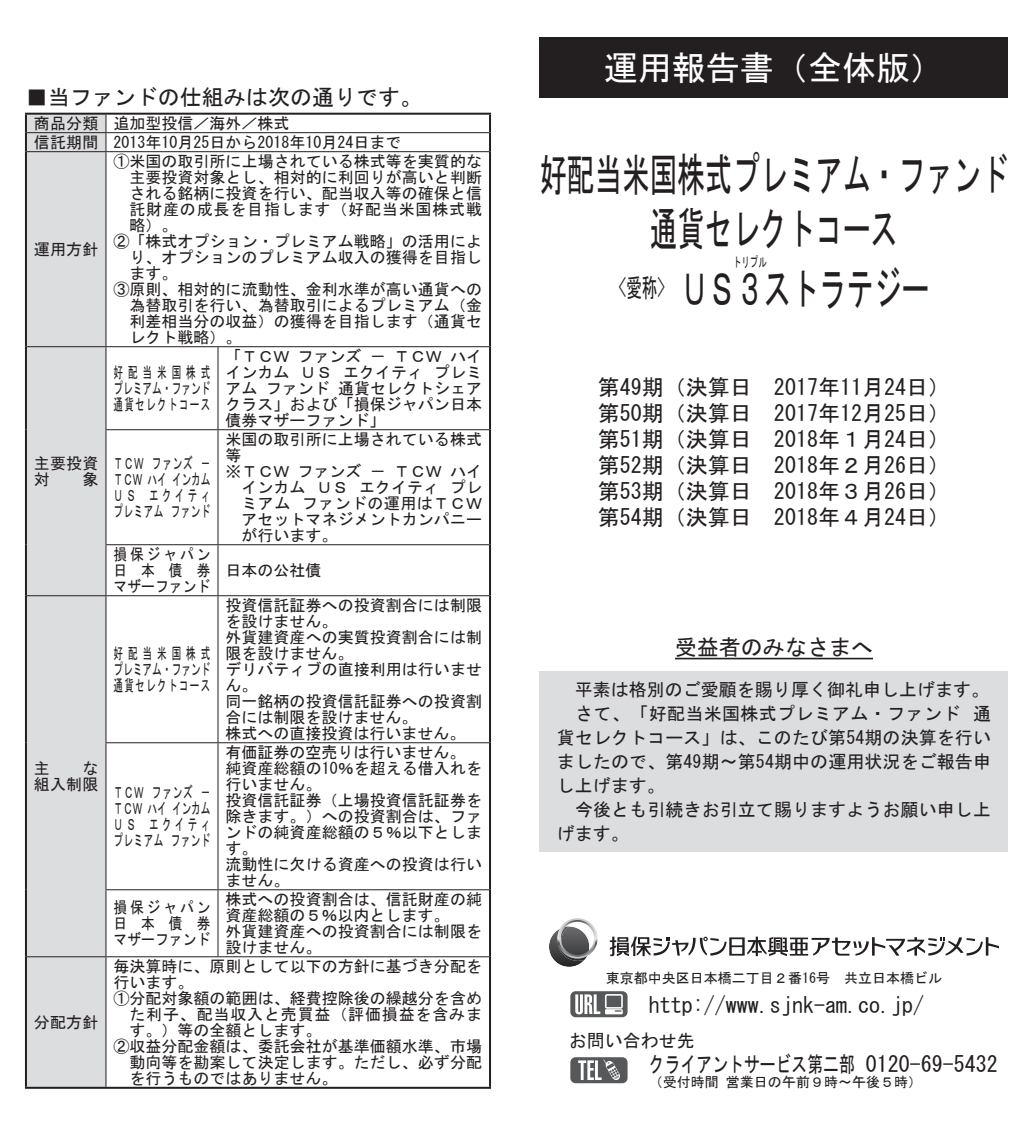
<style>
.page{position:relative;width:1032px;height:1134px;background:#fff}
.page>*{position:absolute;margin:0;border:0;box-sizing:border-box;transform-origin:0 0}
.t1{font:46px/54px "MS Gothic";color:#231f20;text-align:center;scale:.6 1}
.t2{font:34px "MS Gothic";color:#fff}
.t3{font:26px "MS Gothic";color:#231f20;scale:.6 1}
.t4{font:22px/26px "MS Gothic";color:#231f20;text-align:justify}
.t5{font:22px "MS Gothic";color:#231f20;scale:.72 1}
.t6{font:18px/24px "MS Gothic";letter-spacing:.005em;color:#231f20}
.t7{font:16px/16px "MS Gothic";color:#231f20}
.t8{font:16px/16px "MS Gothic";color:#231f20;text-align:justify;scale:.6 1}
.t9{font:16px "MS Gothic";letter-spacing:.05em;color:#231f20}
.t10{font:16px/16px "MS Gothic";color:#231f20;text-align:justify;scale:.86 1}
.t11{font:16px "MS Gothic";letter-spacing:.025em;color:#231f20}
.t12{font:14px "MS Gothic";color:#231f20}
.t13{font:14px "MS Gothic";color:#231f20;scale:.6 1}
.s1{font-size:46px}
</style>
<div class="page">
<svg style="left:549px;top:926px;width:40px;height:41px"></svg>
<svg style="left:557px;top:918px;width:41px;height:43px"></svg>
<svg style="left:610px;top:937px;width:389px;height:19px"></svg>
<svg style="left:570px;top:991px;width:57px;height:26px"></svg>
<svg style="left:570px;top:1057px;width:57px;height:26px"></svg>
<div style="left:27px;top:115px;width:78px;height:972px;background:#dcdddf"></div>
<hr style="left:27px;top:132px;width:191px;height:1px;background:#231f20">
<svg style="left:105px;top:115px;width:1px;height:36px"></svg>
<hr style="left:218px;top:132px;width:271px;height:1px;background:#231f20">
<hr style="left:27px;top:151px;width:191px;height:1px;background:#231f20">
<hr style="left:105px;top:152px;width:1px;height:194px;background:#231f20">
<hr style="left:218px;top:151px;width:271px;height:1px;background:#231f20">
<hr style="left:27px;top:346px;width:191px;height:1px;background:#231f20">
<hr style="left:105px;top:347px;width:1px;height:82px;background:#231f20">
<hr style="left:218px;top:346px;width:271px;height:1px;background:#231f20">
<hr style="left:217px;top:347px;width:1px;height:82px;background:#231f20">
<hr style="left:105px;top:429px;width:113px;height:1px;background:#231f20">
<hr style="left:105px;top:430px;width:1px;height:114px;background:#231f20">
<hr style="left:218px;top:429px;width:271px;height:1px;background:#231f20">
<hr style="left:217px;top:430px;width:1px;height:114px;background:#231f20">
<hr style="left:105px;top:544px;width:113px;height:1px;background:#231f20">
<hr style="left:105px;top:545px;width:1px;height:50px;background:#231f20">
<hr style="left:218px;top:544px;width:271px;height:1px;background:#231f20">
<hr style="left:217px;top:545px;width:1px;height:50px;background:#231f20">
<hr style="left:27px;top:595px;width:191px;height:1px;background:#231f20">
<hr style="left:105px;top:596px;width:1px;height:146px;background:#231f20">
<hr style="left:218px;top:595px;width:271px;height:1px;background:#231f20">
<hr style="left:217px;top:596px;width:1px;height:146px;background:#231f20">
<hr style="left:105px;top:742px;width:113px;height:1px;background:#231f20">
<hr style="left:105px;top:743px;width:1px;height:146px;background:#231f20">
<hr style="left:218px;top:742px;width:271px;height:1px;background:#231f20">
<hr style="left:217px;top:743px;width:1px;height:146px;background:#231f20">
<hr style="left:105px;top:889px;width:113px;height:1px;background:#231f20">
<hr style="left:105px;top:890px;width:1px;height:66px;background:#231f20">
<hr style="left:218px;top:889px;width:271px;height:1px;background:#231f20">
<hr style="left:217px;top:890px;width:1px;height:66px;background:#231f20">
<hr style="left:27px;top:956px;width:191px;height:1px;background:#231f20">
<hr style="left:105px;top:957px;width:1px;height:130px;background:#231f20">
<hr style="left:218px;top:956px;width:271px;height:1px;background:#231f20">
<hr style="left:25px;top:113px;width:81px;height:2px;background:#231f20">
<hr style="left:106px;top:113px;width:385px;height:2px;background:#231f20">
<svg style="left:25px;top:115px;width:2px;height:37px"></svg>
<svg style="left:489px;top:115px;width:2px;height:37px"></svg>
<hr style="left:25px;top:152px;width:2px;height:195px;background:#231f20">
<hr style="left:489px;top:152px;width:2px;height:195px;background:#231f20">
<hr style="left:25px;top:347px;width:2px;height:83px;background:#231f20">
<hr style="left:489px;top:347px;width:2px;height:83px;background:#231f20">
<hr style="left:25px;top:430px;width:2px;height:115px;background:#231f20">
<hr style="left:489px;top:430px;width:2px;height:115px;background:#231f20">
<hr style="left:25px;top:545px;width:2px;height:51px;background:#231f20">
<hr style="left:489px;top:545px;width:2px;height:51px;background:#231f20">
<hr style="left:25px;top:596px;width:2px;height:147px;background:#231f20">
<hr style="left:489px;top:596px;width:2px;height:147px;background:#231f20">
<hr style="left:25px;top:743px;width:2px;height:147px;background:#231f20">
<hr style="left:489px;top:743px;width:2px;height:147px;background:#231f20">
<hr style="left:25px;top:890px;width:2px;height:67px;background:#231f20">
<hr style="left:489px;top:890px;width:2px;height:67px;background:#231f20">
<hr style="left:25px;top:957px;width:2px;height:130px;background:#231f20">
<hr style="left:489px;top:957px;width:2px;height:130px;background:#231f20">
<hr style="left:25px;top:1087px;width:466px;height:2px;background:#231f20">
<div style="left:540px;top:38px;width:468px;height:60px;background:#231f20"></div>
<div style="left:540px;top:672px;width:468px;height:180px;background:#dcdddf"></div>
<hr style="left:675px;top:658px;width:198px;height:1px;background:#231f20">
<h3 class="t4" style="left:26px;top:84px;width:398px">■当ファンドの仕組みは次の通りです。</h3>
<p class="t7" style="left:34px;top:114px;width:369px;line-height:18.8px">商品分類 追加型投信／海外／株式<br>信託期間 2013年10月25日から2018年10月24日まで</p>
<p class="t7" style="left:34px;top:241px;width:66px">運用方針</p>
<p class="t7" style="left:34px;top:455px;width:66px">主要投資対</p>
<p class="t7" style="left:82px;top:471px;width:17px">象</p>
<p class="t7" style="left:34px;top:760px;width:66px;text-align:right">な<br>組入制限</p>
<p class="t7" style="left:34px;top:760px;width:17px">主</p>
<p class="t7" style="left:34px;top:1014px;width:66px">分配方針</p>
<p class="t7" style="left:113px;top:153px;width:370px">①米国の取引所に上場されている株式等を実質的な</p>
<p class="t7" style="left:129px;top:169px;width:354px">主要投資対象とし、相対的に利回りが高いと判断</p>
<p class="t7" style="left:129px;top:185px;width:354px">される銘柄に投資を行い、配当収入等の確保と信</p>
<p class="t9" style="left:129px;top:201px;width:354px">託財産の成長を目指します（好配当米国株式戦</p>
<p class="t7" style="left:129px;top:217px;width:49px">略）。</p>
<p class="t7" style="left:113px;top:233px;width:370px">②「株式オプション・プレミアム戦略」の活用によ</p>
<p class="t7" style="left:129px;top:249px;width:354px">り、オプションのプレミアム収入の獲得を目指し</p>
<p class="t7" style="left:129px;top:265px;width:49px">ます。</p>
<p class="t7" style="left:113px;top:281px;width:370px">③原則、相対的に流動性、金利水準が高い通貨への</p>
<p class="t7" style="left:129px;top:297px;width:354px">為替取引を行い、為替取引によるプレミアム（金</p>
<p class="t7" style="left:129px;top:313px;width:354px">利差相当分の収益）の獲得を目指します（通貨セ</p>
<p class="t7" style="left:129px;top:329px;width:113px">レクト戦略）。</p>
<p class="t8" style="left:113px;top:364px;width:163px">好配当米国株式プレミアム・ファンド通貨セレクトコース</p>
<p class="t8" style="left:113px;top:455px;width:163px">ＴＣＷ ファンズ －ＴＣＷ ハイ インカムＵＳ エクイティプレミアム ファンド</p>
<p class="t10" style="left:113px;top:546px;width:114px">損保ジャパン日本債券マザーファンド</p>
<p class="t8" style="left:113px;top:645px;width:163px">好配当米国株式プレミアム・ファンド通貨セレクトコース</p>
<p class="t8" style="left:113px;top:784px;width:163px">ＴＣＷ ファンズ －ＴＣＷ ハイ インカムＵＳ エクイティプレミアム ファンド</p>
<p class="t7" style="left:225px;top:348px;width:258px;text-align:justify">「ＴＣＷ ファンズ － ＴＣＷ ハイインカム ＵＳ エクイティ プレミアム ファンド 通貨セレクトシェアクラス」および「損保ジャパン日本債券マザーファンド」</p>
<p class="t7" style="left:225px;top:431px;width:258px">米国の取引所に上場されている株式</p>
<p class="t7" style="left:225px;top:447px;width:17px">等</p>
<p class="t7" style="left:225px;top:463px;width:258px">※ＴＣＷ ファンズ － ＴＣＷ ハイ</p>
<p class="t7" style="left:241px;top:479px;width:242px">インカム ＵＳ エクイティ プレ</p>
<p class="t11" style="left:241px;top:495px;width:242px">ミアム ファンドの運用はＴＣＷ</p>
<p class="t7" style="left:241px;top:511px;width:242px">アセットマネジメントカンパニー</p>
<p class="t7" style="left:241px;top:527px;width:97px">が行います。</p>
<p class="t7" style="left:225px;top:562px;width:97px">日本の公社債</p>
<p class="t7" style="left:225px;top:597px;width:258px">投資信託証券への投資割合には制限を設けません。<br>外貨建資産への実質投資割合には制限を設けません。<br>デリバティブの直接利用は行いません。<br>同一銘柄の投資信託証券への投資割合には制限を設けません。<br>株式への直接投資は行いません。</p>
<p class="t7" style="left:225px;top:744px;width:258px">有価証券の空売りは行いません。純資産総額の10％を超える借入れを行いません。<br>投資信託証券（上場投資信託証券を除きます。）への投資割合は、ファンドの純資産総額の５％以下とします。<br>流動性に欠ける資産への投資は行いません。</p>
<p class="t10" style="left:113px;top:899px;width:114px">損保ジャパン日本債券マザーファンド</p>
<p class="t7" style="left:225px;top:891px;width:258px">株式への投資割合は、信託財産の純資産総額の５％以内とします。<br>外貨建資産への投資割合には制限を設けません。</p>
<p class="t7" style="left:113px;top:958px;width:370px">毎決算時に、原則として以下の方針に基づき分配を</p>
<p class="t7" style="left:113px;top:974px;width:81px">行います。</p>
<p class="t7" style="left:113px;top:990px;width:370px">①分配対象額の範囲は、経費控除後の繰越分を含め</p>
<p class="t9" style="left:129px;top:1006px;width:354px">た利子、配当収入と売買益（評価損益を含みま</p>
<p class="t7" style="left:129px;top:1022px;width:193px">す。）等の全額とします。</p>
<p class="t7" style="left:113px;top:1038px;width:370px">②収益分配金額は、委託会社が基準価額水準、市場</p>
<p class="t7" style="left:129px;top:1054px;width:354px">動向等を勘案して決定します。ただし、必ず分配</p>
<p class="t7" style="left:129px;top:1070px;width:209px">を行うものではありません。</p>
<h2 class="t2" style="left:604px;top:51px;width:341px">運用報告書（全体版）</h2>
<h1 class="t1" style="left:539px;top:147px;width:784px">好配当米国株式プレミアム・ファンド通貨セレクトコース</h1>
<h3 class="t3" style="left:618px;top:275px;width:244px">&lt;愛称&gt;　<span class="s1">ＵＳ３</span></h3>
<p class="t13" style="left:733px;top:255px;width:57px">トリプル</p>
<h1 class="t1" style="left:764px;top:261px;width:277px">ストラテジー</h1>
<h3 class="t4" style="left:598px;top:374px;width:353px">第49期（決算日　2017年11月24日）第50期（決算日　2017年12月25日）第51期（決算日　2018年１月24日）第52期（決算日　2018年２月26日）第53期（決算日　2018年３月26日）第54期（決算日　2018年４月24日）</h3>
<h3 class="t4" style="left:675px;top:634px;width:199px">受益者のみなさまへ</h3>
<p class="t6" style="left:557px;top:678px;width:436px">　平素は格別のご愛顧を賜り厚く御礼申し上げます。　さて、「好配当米国株式プレミアム・ファンド 通貨セレクトコース」は、このたび第54期の決算を行いましたので、第49期～第54期中の運用状況をご報告申し上げます。<br>　今後とも引続きお引立て賜りますようお願い申し上げます。</p>
<p class="t12" style="left:606px;top:971px;width:337px">東京都中央区日本橋二丁目２番16号　共立日本橋ビル</p>
<h3 class="t4" style="left:649px;top:992px;width:276px">http://www.sjnk-am.co.jp/</h3>
<p class="t6" style="left:569px;top:1028px;width:127px">お問い合わせ先</p>
<h3 class="t5" style="left:649px;top:1053px;width:486px">クライアントサービス第二部 0120-69-5432</h3>
<p class="t12" style="left:649px;top:1075px;width:274px">（受付時間 営業日の午前９時～午後５時）</p>
</div>
